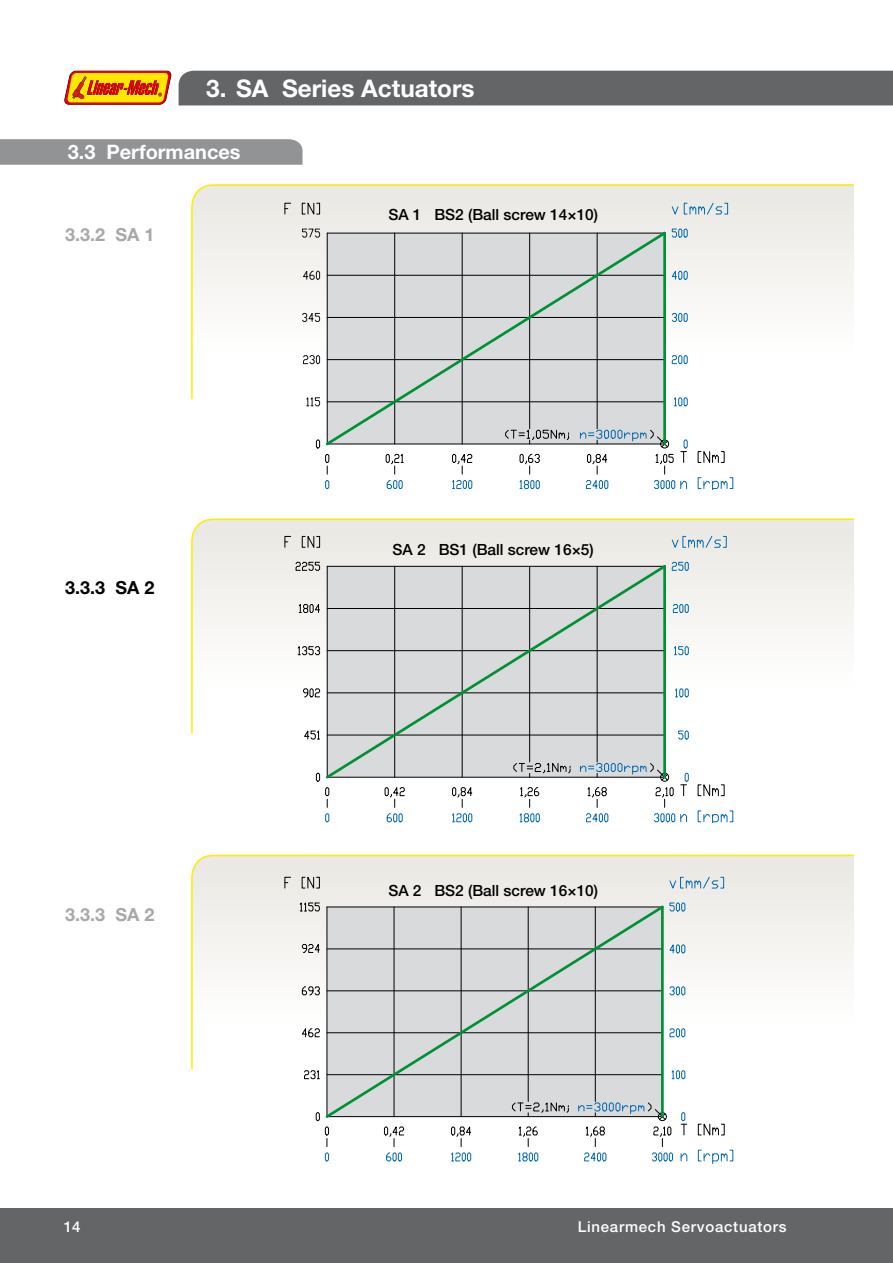
<style>
.page{position:relative;width:893px;height:1263px;background:#fff}
.page>*{position:absolute;margin:0;border:0;box-sizing:border-box;transform-origin:0 0}
.t1{font:700 24.3px "Helvetica Neue LT Std";color:#fff}
.t2{font:700 19.95px "Helvetica Neue LT Std";color:#fff}
.t3{font:700 18px "Helvetica Neue LT Std";color:#a7a8aa}
.t4{font:700 18px "Helvetica Neue LT Std";color:#000}
.t5{font:500 15.45px "Helvetica Neue LT Std";color:#000}
.t6{font:500 15px "Helvetica Neue LT Std";letter-spacing:.05em;color:#fff}
</style>
<div class="page">
<svg style="left:191px;top:854px;width:663px;height:216px"></svg>
<svg style="left:191px;top:518px;width:663px;height:216px"></svg>
<div style="left:0;top:1209px;width:892px;height:54px;background:#646567"></div>
<div style="left:179px;top:71px;width:713px;height:34px;background:#646567"></div>
<svg style="left:64px;top:71px;width:108px;height:34px;background:#e7901a"></svg>
<svg style="left:191px;top:184px;width:663px;height:216px"></svg>
<svg style="left:671px;top:202px;width:52px;height:14px"></svg>
<div style="left:724px;top:203px;width:4px;height:11px;border:1px solid #006ab3"></div>
<svg style="left:385px;top:453px;width:18px;height:21px"></svg>
<svg style="left:698px;top:451px;width:26px;height:12px"></svg>
<svg style="left:284px;top:203px;width:7px;height:12px"></svg>
<svg style="left:302px;top:200px;width:12px;height:17px"></svg>
<div style="left:316px;top:203px;width:4px;height:11px;border:1px solid #000"></div>
<svg style="left:316px;top:439px;width:13px;height:35px"></svg>
<svg style="left:519px;top:454px;width:21px;height:35px"></svg>
<svg style="left:386px;top:480px;width:17px;height:9px"></svg>
<svg style="left:325px;top:480px;width:4px;height:9px"></svg>
<svg style="left:452px;top:453px;width:20px;height:36px"></svg>
<svg style="left:323px;top:229px;width:345px;height:219px;background:#d0d3d3"></svg>
<hr style="left:663px;top:233px;width:3px;height:211px;background:#009037">
<svg style="left:673px;top:396px;width:15px;height:11px"></svg>
<svg style="left:671px;top:355px;width:17px;height:10px"></svg>
<svg style="left:671px;top:313px;width:17px;height:9px"></svg>
<svg style="left:671px;top:269px;width:17px;height:11px"></svg>
<svg style="left:671px;top:228px;width:17px;height:10px"></svg>
<svg style="left:306px;top:396px;width:14px;height:10px"></svg>
<svg style="left:303px;top:355px;width:17px;height:10px"></svg>
<svg style="left:302px;top:269px;width:18px;height:11px"></svg>
<svg style="left:301px;top:311px;width:19px;height:11px"></svg>
<svg style="left:301px;top:228px;width:19px;height:10px"></svg>
<svg style="left:698px;top:477px;width:35px;height:13px"></svg>
<svg style="left:505px;top:428px;width:64px;height:16px"></svg>
<svg style="left:579px;top:429px;width:109px;height:60px"></svg>
<svg style="left:678px;top:730px;width:11px;height:10px"></svg>
<svg style="left:674px;top:687px;width:15px;height:11px"></svg>
<svg style="left:673px;top:645px;width:16px;height:11px"></svg>
<svg style="left:672px;top:604px;width:17px;height:9px"></svg>
<svg style="left:671px;top:562px;width:18px;height:9px"></svg>
<svg style="left:671px;top:539px;width:8px;height:10px"></svg>
<svg style="left:688px;top:535px;width:33px;height:13px"></svg>
<div style="left:723px;top:536px;width:4px;height:12px;border:1px solid #006ab3"></div>
<svg style="left:698px;top:784px;width:26px;height:13px"></svg>
<svg style="left:284px;top:536px;width:7px;height:12px"></svg>
<svg style="left:302px;top:534px;width:12px;height:16px"></svg>
<div style="left:316px;top:536px;width:4px;height:12px;border:1px solid #000"></div>
<svg style="left:316px;top:772px;width:13px;height:35px"></svg>
<svg style="left:386px;top:813px;width:17px;height:10px"></svg>
<svg style="left:325px;top:813px;width:4px;height:10px"></svg>
<svg style="left:323px;top:563px;width:345px;height:218px;background:#ced1d0"></svg>
<hr style="left:663px;top:566px;width:3px;height:211px;background:#009037">
<svg style="left:519px;top:787px;width:21px;height:36px"></svg>
<svg style="left:452px;top:787px;width:20px;height:36px"></svg>
<svg style="left:384px;top:787px;width:21px;height:20px"></svg>
<svg style="left:303px;top:728px;width:17px;height:12px"></svg>
<svg style="left:303px;top:688px;width:17px;height:10px"></svg>
<svg style="left:298px;top:602px;width:22px;height:11px"></svg>
<svg style="left:297px;top:645px;width:23px;height:10px"></svg>
<svg style="left:295px;top:562px;width:25px;height:9px"></svg>
<svg style="left:698px;top:810px;width:35px;height:13px"></svg>
<svg style="left:513px;top:761px;width:58px;height:16px"></svg>
<svg style="left:579px;top:762px;width:110px;height:61px"></svg>
<svg style="left:669px;top:880px;width:8px;height:10px"></svg>
<div style="left:680px;top:877px;width:4px;height:11px;border:1px solid #006ab3"></div>
<svg style="left:685px;top:876px;width:34px;height:13px"></svg>
<div style="left:720px;top:877px;width:4px;height:11px;border:1px solid #006ab3"></div>
<svg style="left:681px;top:1112px;width:6px;height:23px"></svg>
<svg style="left:698px;top:1123px;width:26px;height:13px"></svg>
<svg style="left:284px;top:876px;width:7px;height:13px"></svg>
<svg style="left:302px;top:874px;width:12px;height:17px"></svg>
<div style="left:316px;top:877px;width:4px;height:11px;border:1px solid #000"></div>
<svg style="left:315px;top:1112px;width:14px;height:34px"></svg>
<svg style="left:680px;top:1153px;width:7px;height:8px"></svg>
<svg style="left:386px;top:1152px;width:16px;height:10px"></svg>
<svg style="left:325px;top:1152px;width:4px;height:10px"></svg>
<svg style="left:323px;top:903px;width:343px;height:217px;background:#d0d3d3"></svg>
<hr style="left:661px;top:907px;width:3px;height:209px;background:#009037">
<svg style="left:518px;top:1126px;width:20px;height:36px"></svg>
<svg style="left:451px;top:1126px;width:20px;height:36px"></svg>
<svg style="left:384px;top:1126px;width:20px;height:20px"></svg>
<svg style="left:671px;top:1069px;width:14px;height:11px"></svg>
<svg style="left:669px;top:1028px;width:16px;height:10px"></svg>
<svg style="left:669px;top:986px;width:16px;height:10px"></svg>
<svg style="left:669px;top:942px;width:16px;height:12px"></svg>
<svg style="left:669px;top:902px;width:16px;height:10px"></svg>
<svg style="left:303px;top:1069px;width:16px;height:10px"></svg>
<svg style="left:301px;top:1026px;width:19px;height:11px"></svg>
<svg style="left:302px;top:942px;width:18px;height:11px"></svg>
<svg style="left:302px;top:986px;width:18px;height:9px"></svg>
<svg style="left:299px;top:901px;width:21px;height:11px"></svg>
<svg style="left:698px;top:1150px;width:35px;height:14px"></svg>
<svg style="left:512px;top:1101px;width:57px;height:15px"></svg>
<svg style="left:578px;top:1102px;width:95px;height:60px"></svg>
<svg style="left:0;top:139px;width:302px;height:26px;background:#949597"></svg>
<h1 class="t1" style="left:206px;top:73px;width:270px">3. SA Series Actuators</h1>
<p class="t2" style="left:68px;top:140px;width:174px">3.3 Performances</p>
<p class="t3" style="left:65px;top:224px;width:91px">3.3.2 SA 1</p>
<p class="t4" style="left:65px;top:577px;width:91px">3.3.3 SA 2</p>
<p class="t3" style="left:65px;top:904px;width:91px">3.3.3 SA 2</p>
<p class="t6" style="left:64px;top:1218px;width:18px">14</p>
<p class="t5" style="left:388px;top:205px;width:211px">SA 1 BS2 (Ball screw 14×10)</p>
<p class="t5" style="left:393px;top:540px;width:203px">SA 2 BS1 (Ball screw 16×5)</p>
<p class="t5" style="left:388px;top:881px;width:211px">SA 2 BS2 (Ball screw 16×10)</p>
<p class="t6" style="left:578px;top:1218px;width:210px">Linearmech Servoactuators</p>
</div>
